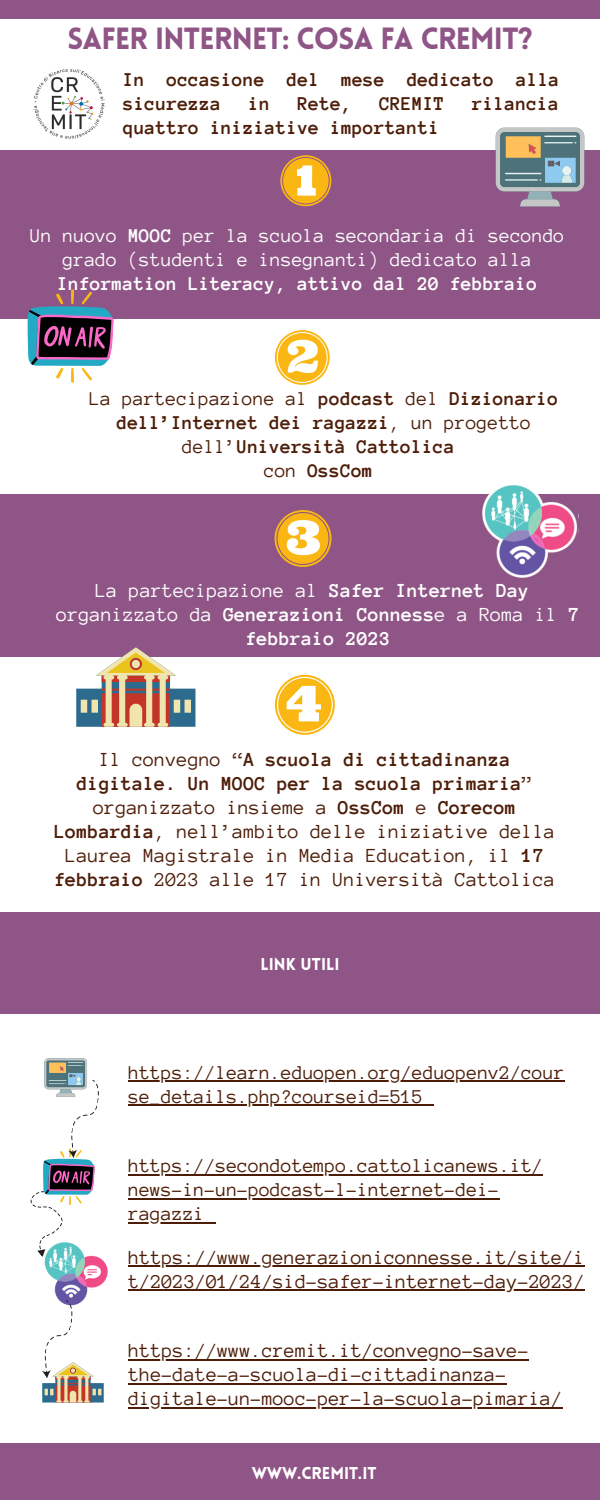
<style>
.page{position:relative;width:600px;height:1500px;background:#fff}
.page>*{position:absolute;margin:0;border:0;box-sizing:border-box;transform-origin:0 0}
.t1{font:900 30px "Lovelo";letter-spacing:-.025em;color:#8f5586}
.t2{font:20.4px/24px "Anonymous Pro";color:#4d1d08}
.t3{font:700 20.4px/24px "Anonymous Pro";color:#fff;text-align:center}
.t4{font:700 20px/24px "Anonymous Pro";color:#4d1d08;text-align:center}
.t5{font:20px/24px "Anonymous Pro";color:#4d1d08}
.t6{font:20px/24px "Anonymous Pro";color:#fefefe;text-align:center}
.t7{font:700 20px "Anonymous Pro";color:#fefefe}
.t8{font:900 16.8px "Lovelo";color:#fff}
.s1{font-weight:700}
.s2{font-weight:400}
</style>
<div class="page">
<img style="left:33px;top:69px;width:72px;height:70px">
<div style="left:0;top:151px;width:600px;height:168px;background:#8f5586"></div>
<svg style="left:496px;top:128px;width:88px;height:78px;background:#8f9698"></svg>
<svg style="left:27px;top:289px;width:87px;height:94px"></svg>
<div style="left:0;top:494px;width:600px;height:163px;background:#8f5586"></div>
<img style="left:482px;top:485px;width:95px;height:93px">
<svg style="left:280px;top:155px;width:51px;height:51px"></svg>
<svg style="left:275px;top:330px;width:55px;height:55px"></svg>
<svg style="left:275px;top:510px;width:57px;height:57px"></svg>
<svg style="left:275px;top:675px;width:60px;height:60px"></svg>
<div style="left:0;top:912px;width:600px;height:101px;background:#8f5586"></div>
<div style="left:0;top:1444px;width:600px;height:56px;background:#8f5586"></div>
<div style="left:0;top:0;width:600px;height:18px;background:#8f5586"></div>
<svg style="left:76px;top:647px;width:119px;height:80px"></svg>
<img style="left:44px;top:1257px;width:64px;height:43px">
<svg style="left:30px;top:1058px;width:69px;height:199px"></svg>
<hr style="left:128px;top:1080px;width:437px;height:2px;background:#4d1d08">
<hr style="left:128px;top:1104px;width:295px;height:2px;background:#4d1d08">
<svg style="left:423px;top:1104px;width:11px;height:2px"></svg>
<hr style="left:128px;top:1174px;width:415px;height:1px;background:#4d1d08">
<hr style="left:128px;top:1198px;width:372px;height:1px;background:#4d1d08">
<hr style="left:128px;top:1222px;width:77px;height:1px;background:#4d1d08">
<hr style="left:128px;top:1265px;width:457px;height:2px;background:#4d1d08">
<hr style="left:128px;top:1289px;width:457px;height:2px;background:#4d1d08">
<hr style="left:128px;top:1359px;width:401px;height:1px;background:#4d1d08">
<hr style="left:128px;top:1383px;width:379px;height:1px;background:#4d1d08">
<hr style="left:128px;top:1407px;width:435px;height:1px;background:#4d1d08">
<svg style="left:42px;top:1300px;width:62px;height:103px"></svg>
<h1 class="t1" style="left:67px;top:27px;width:467px">SAFER INTERNET: COSA FA CREMIT?</h1>
<p class="t4" style="left:123px;top:67px;width:438px;text-align:left">In occasione del mese dedicato alla sicurezza</p>
<p class="t4" style="left:249px;top:91px;width:23px">in</p>
<p class="t4" style="left:298px;top:91px;width:56px">Rete,</p>
<p class="t4" style="left:379px;top:91px;width:67px">CREMIT</p>
<p class="t4" style="left:472px;top:91px;width:89px">rilancia</p>
<p class="t4" style="left:123px;top:115px;width:318px">quattro iniziative importanti</p>
<p class="t6" style="left:30px;top:224px;width:536px">Un nuovo <span class="s1">MOOC</span> per la scuola secondaria di secondo grado (studenti e insegnanti) dedicato alla</p>
<p class="t7" style="left:57px;top:274px;width:482px">Information Literacy, attivo dal 20 febbraio</p>
<p class="t4" style="left:89px;top:387px;width:471px"><span class="s2">La partecipazione al</span> podcast <span class="s2">del</span> Dizionario dell’Internet dei ragazzi<span class="s2">, un progetto dell’</span>Università Cattolica<br><span class="s2">con</span> OssCom</p>
<p class="t3" style="left:57px;top:578px;width:525px"><span class="s2">La partecipazione al</span> Safer Internet Day <span class="s2">organizzato da</span> Generazioni Conness<span class="s2">e a Roma il</span> 7 febbraio 2023</p>
<p class="t2" style="left:54px;top:748px;width:502px;text-align:center">Il convegno “<span class="s1">A scuola di cittadinanza digitale. Un MOOC per la scuola primaria</span>” organizzato insieme a <span class="s1">OssCom</span> e <span class="s1">Corecom Lombardia</span>, nell’ambito delle iniziative della Laurea Magistrale in Media Education, il <span class="s1">17 febbraio</span> 2023 alle 17 in Università Cattolica</p>
<p class="t8" style="left:261px;top:958px;width:80px">LINK UTILI</p>
<p class="t5" style="left:128px;top:1060px;width:438px">https://learn.eduopen.org/eduopenv2/cour se_details.php?courseid=515</p>
<p class="t5" style="left:128px;top:1154px;width:416px">https://secondotempo.cattolicanews.it/ news-in-un-podcast-l-internet-dei&shy;ragazzi</p>
<p class="t2" style="left:128px;top:1245px;width:458px">https://www.generazioniconnesse.it/site/i t/2023/01/24/sid-safer-internet-day-2023/</p>
<p class="t2" style="left:128px;top:1339px;width:436px">https://www.cremit.it/convegno-save&shy;the-date-a-scuola-di-cittadinanza&shy;digitale-un-mooc-per-la-scuola-pimaria/</p>
<p class="t8" style="left:252px;top:1466px;width:127px">WWW.CREMIT.IT</p>
</div>
